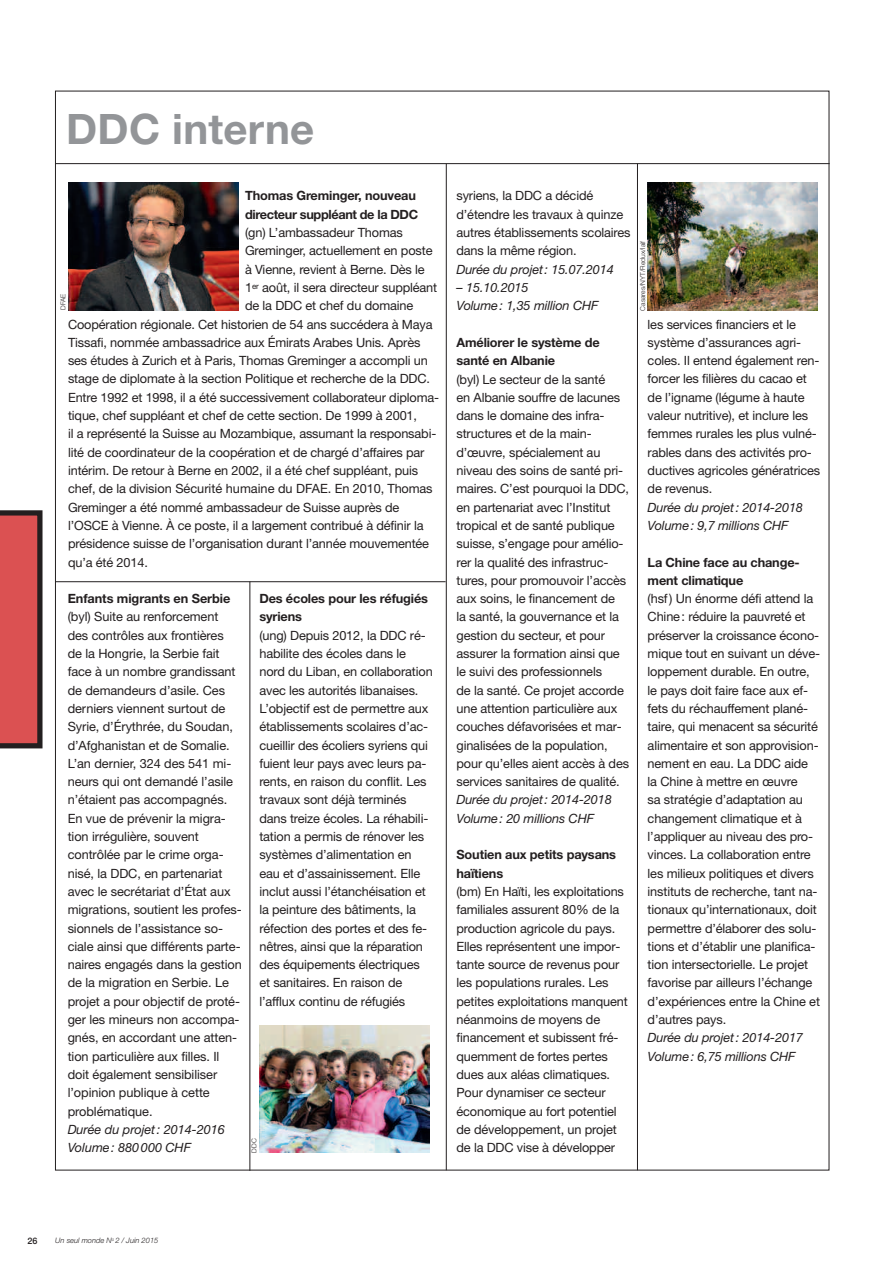
<style>
.page{position:relative;width:893px;height:1263px;background:#fff}
.page>*{position:absolute;margin:0;border:0;box-sizing:border-box;transform-origin:0 0}
.t1{font:700 42px "Helvetica Neue";letter-spacing:.005em;color:#939598}
.t2{font:12.75px/18.3px "Helvetica Neue";letter-spacing:-.01em;color:#231f20}
.t3{font:italic 12.75px/18.3px "Helvetica Neue";letter-spacing:-.01em;color:#231f20}
.t4{font:700 12.75px/18.3px "Helvetica Neue";letter-spacing:-.01em;color:#231f20}
.t5{font:700 12.75px/18.3px "Helvetica Neue";letter-spacing:-.03em;color:#231f20}
.t6{font:500 9px "Helvetica Neue";color:#231f20}
.t7{font:italic 300 7.5px "Helvetica Neue";color:#231f20}
.t8{font:300 6.75px "Helvetica Neue";color:#231f20}
</style>
<div class="page">
<svg style="left:0;top:510px;width:43px;height:238px;background:#be4b4c"></svg>
<img style="left:648px;top:182px;width:170px;height:128px">
<img style="left:259px;top:1025px;width:170px;height:127px">
<img style="left:68px;top:183px;width:170px;height:127px">
<hr style="left:55px;top:163px;width:775px;height:1px;background:#231f20">
<hr style="left:446px;top:164px;width:1px;height:1006px;background:#231f20">
<hr style="left:637px;top:164px;width:1px;height:1006px;background:#231f20">
<hr style="left:250px;top:581px;width:1px;height:590px;background:#231f20">
<hr style="left:55px;top:581px;width:391px;height:1px;background:#231f20">
<h1 class="t1" style="left:66px;top:114px;width:250px">DDC interne</h1>
<p class="t5" style="left:245px;top:188px;width:175px">Thomas Greminger, nouveau directeur suppléant de la DDC</p>
<p class="t2" style="left:245px;top:225px;width:159px">(gn) L’ambassadeur Thomas</p>
<p class="t2" style="left:245px;top:243px;width:189px">Greminger, actuellement en poste</p>
<p class="t2" style="left:245px;top:261px;width:181px">à Vienne, revient à Berne. Dès le</p>
<p class="t2" style="left:245px;top:280px;width:194px">1<sup>er</sup> août, il sera directeur suppléant</p>
<p class="t2" style="left:245px;top:298px;width:170px">de la DDC et chef du domaine</p>
<p class="t2" style="left:68px;top:316px;width:366px">Coopération régionale. Cet historien de 54 ans succédera à Maya</p>
<p class="t2" style="left:68px;top:334px;width:354px">Tissafi, nommée ambassadrice aux Émirats Arabes Unis. Après</p>
<p class="t2" style="left:68px;top:353px;width:361px">ses études à Zurich et à Paris, Thomas Greminger a accompli un</p>
<p class="t2" style="left:68px;top:371px;width:363px">stage de diplomate à la section Politique et recherche de la DDC.</p>
<p class="t2" style="left:68px;top:389px;width:373px">Entre 1992 et 1998, il a été successivement collaborateur diploma-</p>
<p class="t2" style="left:68px;top:408px;width:351px">tique, chef suppléant et chef de cette section. De 1999 à 2001,</p>
<p class="t2" style="left:68px;top:426px;width:370px">il a représenté la Suisse au Mozambique, assumant la responsabi-</p>
<p class="t2" style="left:68px;top:444px;width:358px">lité de coordinateur de la coopération et de chargé d’affaires par</p>
<p class="t2" style="left:68px;top:463px;width:352px">intérim. De retour à Berne en 2002, il a été chef suppléant, puis</p>
<p class="t2" style="left:68px;top:481px;width:366px">chef, de la division Sécurité humaine du DFAE. En 2010, Thomas</p>
<p class="t2" style="left:68px;top:499px;width:333px">Greminger a été nommé ambassadeur de Suisse auprès de</p>
<p class="t2" style="left:68px;top:517px;width:357px">l’OSCE à Vienne. À ce poste, il a largement contribué à définir la</p>
<p class="t2" style="left:68px;top:536px;width:363px">présidence suisse de l’organisation durant l’année mouvementée</p>
<p class="t2" style="left:68px;top:554px;width:81px">qu’a été 2014.</p>
<p class="t8" style="left:61px;top:310px;width:18px;rotate:-90deg">DFAE</p>
<p class="t4" style="left:68px;top:591px;width:164px">Enfants migrants en Serbie</p>
<p class="t2" style="left:68px;top:609px;width:176px">(byl) Suite au renforcement des contrôles aux frontières<br>de la Hongrie, la Serbie fait face à un nombre grandissant de demandeurs d’asile. Ces derniers viennent surtout de<br>Syrie, d’Érythrée, du Soudan, d’Afghanistan et de Somalie.<br>L’an dernier, 324 des 541 mi&shy;neurs qui ont demandé l’asile n’étaient pas accompagnés.<br>En vue de prévenir la migra&shy;tion irrégulière, souvent contrôlée par le crime orga&shy;nisé, la DDC, en partenariat avec le secrétariat d’État aux migrations, soutient les profes&shy;sionnels de l’assistance so&shy;ciale ainsi que différents parte&shy;naires engagés dans la gestion de la migration en Serbie. Le projet a pour objectif de proté&shy;ger les mineurs non accompa&shy;gnés, en accordant une atten&shy;tion particulière aux filles. Il doit également sensibiliser l’opinion publique à cette problématique.</p>
<p class="t3" style="left:68px;top:1121px;width:159px">Durée du projet: 2014-2016<br>Volume: 880000 CHF</p>
<p class="t4" style="left:259px;top:591px;width:170px">Des écoles pour les réfugiés syriens</p>
<p class="t2" style="left:259px;top:627px;width:175px">(ung) Depuis 2012, la DDC ré&shy;habilite des écoles dans le nord du Liban, en collaboration avec les autorités libanaises.<br>L’objectif est de permettre aux établissements scolaires d’ac&shy;cueillir des écoliers syriens qui fuient leur pays avec leurs pa&shy;rents, en raison du conflit. Les travaux sont déjà terminés dans treize écoles. La réhabili&shy;tation a permis de rénover les systèmes d’alimentation en eau et d’assainissement. Elle inclut aussi l’étanchéisation et la peinture des bâtiments, la réfection des portes et des fe&shy;nêtres, ainsi que la réparation des équipements électriques et sanitaires. En raison de l’afflux continu de réfugiés</p>
<p class="t8" style="left:252px;top:1152px;width:15px;rotate:-90deg">DDC</p>
<p class="t2" style="left:456px;top:188px;width:176px">syriens, la DDC a décidé d’étendre les travaux à quinze autres établissements scolaires dans la même région.</p>
<p class="t3" style="left:456px;top:261px;width:159px">Durée du projet: 15.07.2014</p>
<p class="t3" style="left:456px;top:280px;width:143px">– 15.10.2015<br>Volume: 1,35 million CHF</p>
<p class="t4" style="left:456px;top:334px;width:145px">Améliorer le système de santé en Albanie</p>
<p class="t2" style="left:456px;top:371px;width:174px">(byl) Le secteur de la santé<br>en Albanie souffre de lacunes dans le domaine des infra&shy;structures et de la main&shy;d’œuvre, spécialement au niveau des soins de santé pri&shy;maires. C’est pourquoi la DDC, en partenariat avec l’Institut tropical et de santé publique suisse, s’engage pour amélio&shy;rer la qualité des infrastruc&shy;tures, pour promouvoir l’accès aux soins, le financement de<br>la santé, la gouvernance et la gestion du secteur, et pour assurer la formation ainsi que le suivi des professionnels<br>de la santé. Ce projet accorde une attention particulière aux couches défavorisées et mar&shy;ginalisées de la population, pour qu’elles aient accès à des services sanitaires de qualité.</p>
<p class="t3" style="left:456px;top:792px;width:157px">Durée du projet: 2014-2018<br>Volume: 20 millions CHF</p>
<p class="t4" style="left:456px;top:847px;width:161px">Soutien aux petits paysans haïtiens</p>
<p class="t2" style="left:456px;top:883px;width:173px">(bm) En Haïti, les exploitations familiales assurent 80% de la production agricole du pays.<br>Elles représentent une impor&shy;tante source de revenus pour les populations rurales. Les petites exploitations manquent néanmoins de moyens de financement et subissent fré&shy;quemment de fortes pertes dues aux aléas climatiques.<br>Pour dynamiser ce secteur économique au fort potentiel de développement, un projet de la DDC vise à développer</p>
<p class="t8" style="left:640px;top:311px;width:71px;rotate:-90deg">Casares/NYT/Redux/laif</p>
<p class="t2" style="left:648px;top:316px;width:174px">les services financiers et le système d’assurances agri&shy;coles. Il entend également ren&shy;forcer les filières du cacao et de l’igname (légume à haute valeur nutritive), et inclure les femmes rurales les plus vulné&shy;rables dans des activités pro&shy;ductives agricoles génératrices de revenus.</p>
<p class="t3" style="left:648px;top:499px;width:157px">Durée du projet: 2014-2018<br>Volume: 9,7 millions CHF</p>
<p class="t4" style="left:648px;top:554px;width:154px">La Chine face au change&shy;ment climatique</p>
<p class="t2" style="left:648px;top:591px;width:174px">(hsf) Un énorme défi attend la<br>Chine: réduire la pauvreté et préserver la croissance écono&shy;mique tout en suivant un déve&shy;loppement durable. En outre, le pays doit faire face aux ef&shy;fets du réchauffement plané&shy;taire, qui menacent sa sécurité alimentaire et son approvision&shy;nement en eau. La DDC aide la Chine à mettre en œuvre<br>sa stratégie d’adaptation au changement climatique et à l’appliquer au niveau des pro&shy;vinces. La collaboration entre les milieux politiques et divers instituts de recherche, tant na&shy;tionaux qu’internationaux, doit permettre d’élaborer des solu&shy;tions et d’établir une planifica&shy;tion intersectorielle. Le projet favorise par ailleurs l’échange d’expériences entre la Chine et d’autres pays.</p>
<p class="t3" style="left:648px;top:1030px;width:157px">Durée du projet: 2014-2017<br>Volume: 6,75 millions CHF</p>
<p class="t6" style="left:28px;top:1237px;width:12px">26</p>
<p class="t7" style="left:55px;top:1238px;width:105px">Un seul monde N<sup>o</sup> 2 / Juin 2015</p>
</div>
